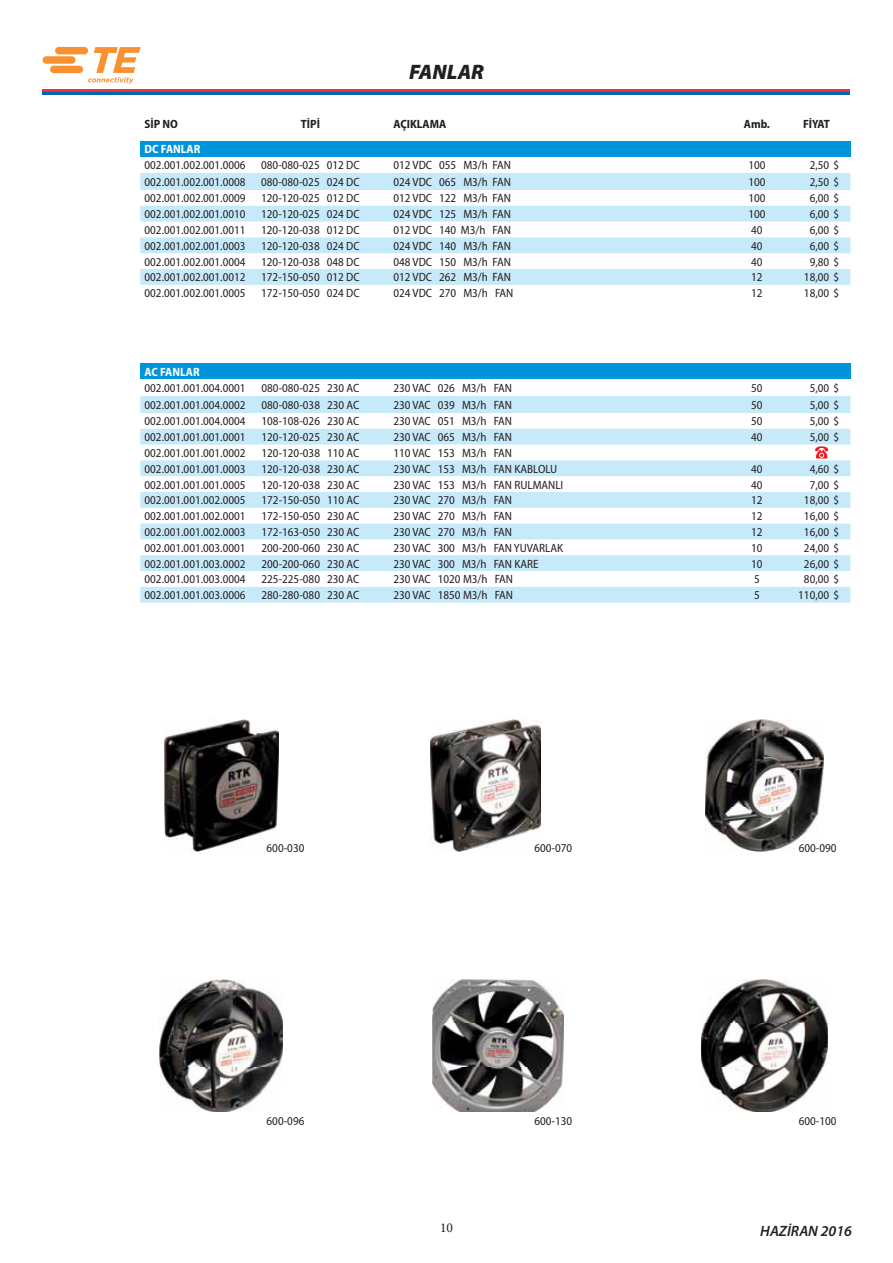
<style>
.page{position:relative;width:893px;height:1263px;background:#fff}
.page>*{position:absolute;margin:0;border:0;box-sizing:border-box;transform-origin:0 0}
.t1{font:italic 900 21px "Myriad Pro";color:#231f20}
.t2{font:italic 600 15px "Myriad Pro";color:#231f20}
.t3{font:13.5px "Minion Pro";color:#231f20}
.t4{font:semi-condensed 12px "Myriad Pro";color:#231f20}
.t5{font:700 semi-condensed 12px "Myriad Pro";color:#231f20}
.t6{font:700 semi-condensed 12px "Myriad Pro";color:#fff}
</style>
<div class="page">
<svg style="left:43px;top:47px;width:98px;height:37px"></svg>
<hr style="left:43px;top:89px;width:807px;height:2px;background:#ee3235">
<hr style="left:43px;top:92px;width:807px;height:2px;background:#0065b1">
<img style="left:160px;top:980px;width:123px;height:132px">
<img style="left:705px;top:720px;width:118px;height:131px">
<img style="left:430px;top:720px;width:111px;height:131px">
<img style="left:701px;top:980px;width:126px;height:132px">
<img style="left:164px;top:720px;width:114px;height:131px">
<img style="left:432px;top:980px;width:131px;height:132px">
<div style="left:140px;top:141px;width:710px;height:15px;background:#0095da"></div>
<svg style="left:140px;top:173px;width:710px;height:112px;fill:#c7eafb"></svg>
<div style="left:140px;top:364px;width:710px;height:15px;background:#0095da"></div>
<svg style="left:140px;top:396px;width:710px;height:207px;fill:#c7eafb"></svg>
<svg style="left:815px;top:429px;width:13px;height:29px"></svg>
<h1 class="t1" style="left:409px;top:59px;width:76px">FANLAR</h1>
<p class="t5" style="left:145px;top:117px;width:35px">SİP NO</p>
<p class="t5" style="left:301px;top:117px;width:21px">TİPİ</p>
<p class="t5" style="left:393px;top:117px;width:54px">AÇIKLAMA</p>
<p class="t5" style="left:744px;top:117px;width:28px">Amb.</p>
<p class="t5" style="left:803px;top:117px;width:28px">FİYAT</p>
<p class="t6" style="left:145px;top:142px;width:57px">DC FANLAR</p>
<p class="t4" style="left:145px;top:158px;width:102px">002.001.002.001.0006</p>
<p class="t4" style="left:261px;top:158px;width:100px">080-080-025 012 DC</p>
<p class="t4" style="left:393px;top:158px;width:119px">012 VDC 055 M3/h FAN</p>
<p class="t4" style="left:748px;top:158px;width:19px">100</p>
<p class="t4" style="left:810px;top:158px;width:31px">2,50 $</p>
<p class="t4" style="left:145px;top:175px;width:102px">002.001.002.001.0008</p>
<p class="t4" style="left:261px;top:175px;width:100px">080-080-025 024 DC</p>
<p class="t4" style="left:393px;top:175px;width:119px">024 VDC 065 M3/h FAN</p>
<p class="t4" style="left:748px;top:175px;width:19px">100</p>
<p class="t4" style="left:810px;top:175px;width:31px">2,50 $</p>
<p class="t4" style="left:145px;top:191px;width:102px">002.001.002.001.0009</p>
<p class="t4" style="left:261px;top:191px;width:100px">120-120-025 012 DC</p>
<p class="t4" style="left:393px;top:191px;width:119px">012 VDC 122 M3/h FAN</p>
<p class="t4" style="left:748px;top:191px;width:19px">100</p>
<p class="t4" style="left:810px;top:191px;width:31px">6,00 $</p>
<p class="t4" style="left:145px;top:207px;width:102px">002.001.002.001.0010</p>
<p class="t4" style="left:261px;top:207px;width:100px">120-120-025 024 DC</p>
<p class="t4" style="left:393px;top:207px;width:119px">024 VDC 125 M3/h FAN</p>
<p class="t4" style="left:748px;top:207px;width:19px">100</p>
<p class="t4" style="left:810px;top:207px;width:31px">6,00 $</p>
<p class="t4" style="left:145px;top:223px;width:102px">002.001.002.001.0011</p>
<p class="t4" style="left:261px;top:223px;width:100px">120-120-038 012 DC</p>
<p class="t4" style="left:393px;top:223px;width:119px">012 VDC 140 M3/h FAN</p>
<p class="t4" style="left:751px;top:223px;width:13px">40</p>
<p class="t4" style="left:810px;top:223px;width:31px">6,00 $</p>
<p class="t4" style="left:145px;top:239px;width:102px">002.001.002.001.0003</p>
<p class="t4" style="left:261px;top:239px;width:100px">120-120-038 024 DC</p>
<p class="t4" style="left:393px;top:239px;width:119px">024 VDC 140 M3/h FAN</p>
<p class="t4" style="left:751px;top:239px;width:13px">40</p>
<p class="t4" style="left:810px;top:239px;width:31px">6,00 $</p>
<p class="t4" style="left:145px;top:254px;width:102px">002.001.002.001.0004</p>
<p class="t4" style="left:261px;top:254px;width:100px">120-120-038 048 DC</p>
<p class="t4" style="left:393px;top:254px;width:119px">048 VDC 150 M3/h FAN</p>
<p class="t4" style="left:751px;top:254px;width:13px">40</p>
<p class="t4" style="left:810px;top:254px;width:31px">9,80 $</p>
<p class="t4" style="left:145px;top:270px;width:102px">002.001.002.001.0012</p>
<p class="t4" style="left:261px;top:270px;width:100px">172-150-050 012 DC</p>
<p class="t4" style="left:393px;top:270px;width:119px">012 VDC 262 M3/h FAN</p>
<p class="t4" style="left:751px;top:270px;width:13px">12</p>
<p class="t4" style="left:804px;top:270px;width:37px">18,00 $</p>
<p class="t4" style="left:145px;top:286px;width:102px">002.001.002.001.0005</p>
<p class="t4" style="left:261px;top:286px;width:100px">172-150-050 024 DC</p>
<p class="t4" style="left:393px;top:286px;width:121px">024 VDC 270 M3/h FAN</p>
<p class="t4" style="left:751px;top:286px;width:13px">12</p>
<p class="t4" style="left:804px;top:286px;width:37px">18,00 $</p>
<p class="t6" style="left:145px;top:365px;width:57px">AC FANLAR</p>
<p class="t4" style="left:145px;top:381px;width:102px">002.001.001.004.0001</p>
<p class="t4" style="left:262px;top:381px;width:99px">080-080-025 230 AC</p>
<p class="t4" style="left:393px;top:381px;width:120px">230 VAC 026 M3/h FAN</p>
<p class="t4" style="left:751px;top:381px;width:13px">50</p>
<p class="t4" style="left:810px;top:381px;width:31px">5,00 $</p>
<p class="t4" style="left:145px;top:398px;width:102px">002.001.001.004.0002</p>
<p class="t4" style="left:262px;top:398px;width:99px">080-080-038 230 AC</p>
<p class="t4" style="left:393px;top:398px;width:120px">230 VAC 039 M3/h FAN</p>
<p class="t4" style="left:751px;top:398px;width:13px">50</p>
<p class="t4" style="left:810px;top:398px;width:31px">5,00 $</p>
<p class="t4" style="left:145px;top:414px;width:102px">002.001.001.004.0004</p>
<p class="t4" style="left:262px;top:414px;width:99px">108-108-026 230 AC</p>
<p class="t4" style="left:393px;top:414px;width:120px">230 VAC 051 M3/h FAN</p>
<p class="t4" style="left:751px;top:414px;width:13px">50</p>
<p class="t4" style="left:810px;top:414px;width:31px">5,00 $</p>
<p class="t4" style="left:145px;top:430px;width:102px">002.001.001.001.0001</p>
<p class="t4" style="left:262px;top:430px;width:99px">120-120-025 230 AC</p>
<p class="t4" style="left:393px;top:430px;width:120px">230 VAC 065 M3/h FAN</p>
<p class="t4" style="left:751px;top:430px;width:13px">40</p>
<p class="t4" style="left:810px;top:430px;width:31px">5,00 $</p>
<p class="t4" style="left:145px;top:446px;width:102px">002.001.001.001.0002</p>
<p class="t4" style="left:262px;top:446px;width:99px">120-120-038 110 AC</p>
<p class="t4" style="left:393px;top:446px;width:120px">110 VAC 153 M3/h FAN</p>
<p class="t4" style="left:145px;top:462px;width:102px">002.001.001.001.0003</p>
<p class="t4" style="left:262px;top:462px;width:99px">120-120-038 230 AC</p>
<p class="t4" style="left:393px;top:462px;width:165px">230 VAC 153 M3/h FAN KABLOLU</p>
<p class="t4" style="left:751px;top:462px;width:13px">40</p>
<p class="t4" style="left:810px;top:462px;width:31px">4,60 $</p>
<p class="t4" style="left:145px;top:477px;width:102px">002.001.001.001.0005</p>
<p class="t4" style="left:262px;top:477px;width:99px">120-120-038 230 AC</p>
<p class="t4" style="left:393px;top:477px;width:171px">230 VAC 153 M3/h FAN RULMANLI</p>
<p class="t4" style="left:751px;top:477px;width:13px">40</p>
<p class="t4" style="left:810px;top:477px;width:31px">7,00 $</p>
<p class="t4" style="left:145px;top:493px;width:102px">002.001.001.002.0005</p>
<p class="t4" style="left:262px;top:493px;width:99px">172-150-050 110 AC</p>
<p class="t4" style="left:393px;top:493px;width:120px">230 VAC 270 M3/h FAN</p>
<p class="t4" style="left:751px;top:493px;width:13px">12</p>
<p class="t4" style="left:804px;top:493px;width:37px">18,00 $</p>
<p class="t4" style="left:145px;top:509px;width:102px">002.001.001.002.0001</p>
<p class="t4" style="left:262px;top:509px;width:99px">172-150-050 230 AC</p>
<p class="t4" style="left:393px;top:509px;width:120px">230 VAC 270 M3/h FAN</p>
<p class="t4" style="left:751px;top:509px;width:13px">12</p>
<p class="t4" style="left:804px;top:509px;width:37px">16,00 $</p>
<p class="t4" style="left:145px;top:525px;width:102px">002.001.001.002.0003</p>
<p class="t4" style="left:262px;top:525px;width:99px">172-163-050 230 AC</p>
<p class="t4" style="left:393px;top:525px;width:120px">230 VAC 270 M3/h FAN</p>
<p class="t4" style="left:751px;top:525px;width:13px">12</p>
<p class="t4" style="left:804px;top:525px;width:37px">16,00 $</p>
<p class="t4" style="left:145px;top:541px;width:102px">002.001.001.003.0001</p>
<p class="t4" style="left:262px;top:541px;width:99px">200-200-060 230 AC</p>
<p class="t4" style="left:393px;top:541px;width:171px">230 VAC 300 M3/h FAN YUVARLAK</p>
<p class="t4" style="left:751px;top:541px;width:13px">10</p>
<p class="t4" style="left:804px;top:541px;width:37px">24,00 $</p>
<p class="t4" style="left:145px;top:556px;width:102px">002.001.001.003.0002</p>
<p class="t4" style="left:262px;top:556px;width:99px">200-200-060 230 AC</p>
<p class="t4" style="left:393px;top:556px;width:147px">230 VAC 300 M3/h FAN KARE</p>
<p class="t4" style="left:751px;top:556px;width:13px">10</p>
<p class="t4" style="left:804px;top:556px;width:37px">26,00 $</p>
<p class="t4" style="left:145px;top:572px;width:102px">002.001.001.003.0004</p>
<p class="t4" style="left:262px;top:572px;width:99px">225-225-080 230 AC</p>
<p class="t4" style="left:393px;top:572px;width:121px">230 VAC 1020 M3/h FAN</p>
<p class="t4" style="left:754px;top:572px;width:7px">5</p>
<p class="t4" style="left:804px;top:572px;width:37px">80,00 $</p>
<p class="t4" style="left:145px;top:588px;width:102px">002.001.001.003.0006</p>
<p class="t4" style="left:262px;top:588px;width:99px">280-280-080 230 AC</p>
<p class="t4" style="left:393px;top:588px;width:121px">230 VAC 1850 M3/h FAN</p>
<p class="t4" style="left:754px;top:588px;width:7px">5</p>
<p class="t4" style="left:798px;top:588px;width:42px">110,00 $</p>
<p class="t4" style="left:267px;top:841px;width:39px">600-030</p>
<p class="t4" style="left:267px;top:1114px;width:39px">600-096</p>
<p class="t4" style="left:534px;top:841px;width:39px">600-070</p>
<p class="t4" style="left:534px;top:1114px;width:39px">600-130</p>
<p class="t4" style="left:799px;top:841px;width:39px">600-090</p>
<p class="t4" style="left:799px;top:1114px;width:39px">600-100</p>
<p class="t3" style="left:440px;top:1219px;width:14px">10</p>
<p class="t2" style="left:760px;top:1222px;width:93px">HAZİRAN 2016</p>
</div>
